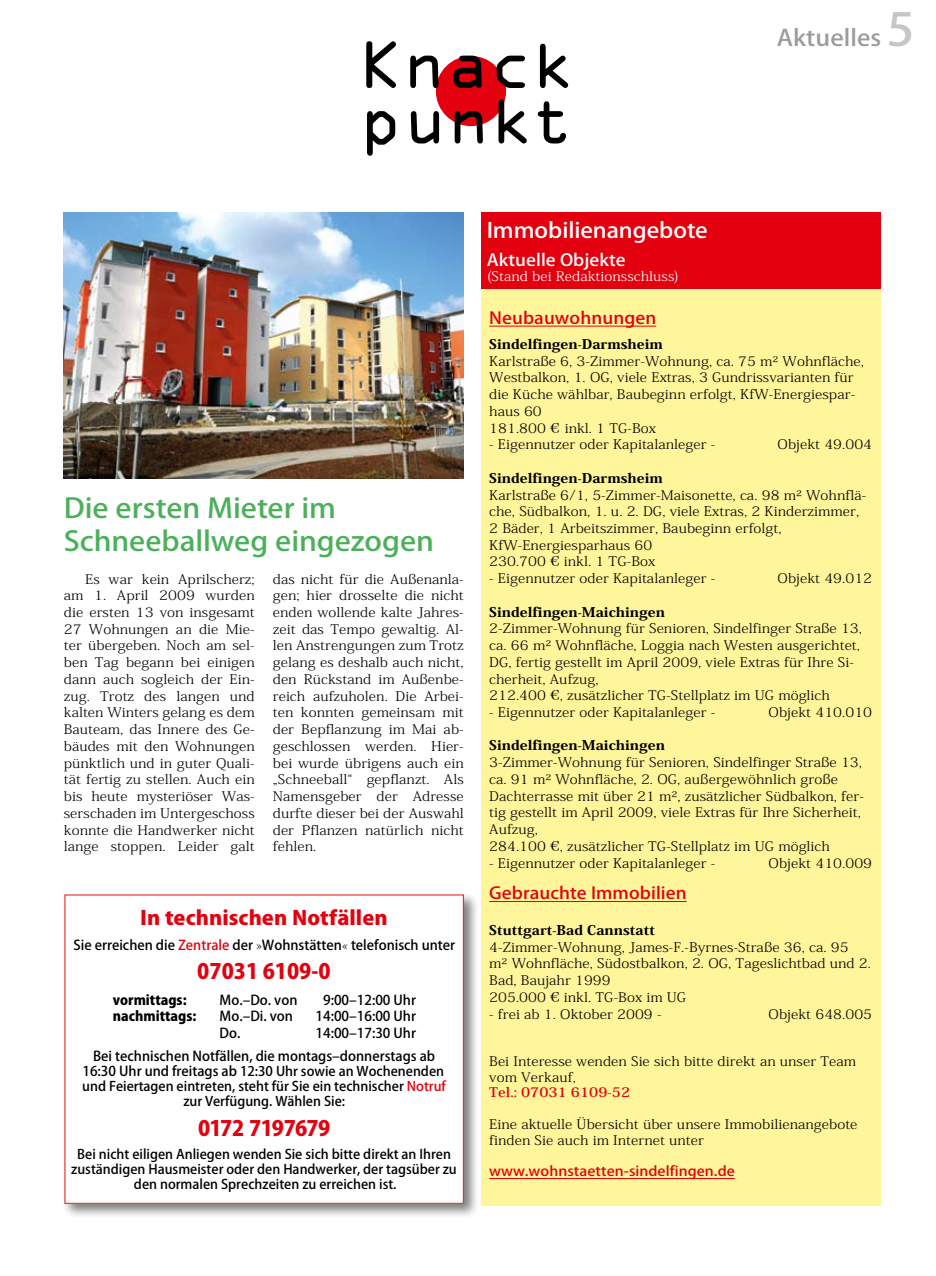
<style>
.page{position:relative;width:936px;height:1276px;background:#fff}
.page>*{position:absolute;margin:0;border:0;box-sizing:border-box;transform-origin:0 0}
.t1{font:60px/55.5px "OCRA Std";color:#000}
.t2{font:500 27px/33px "Koz Go Std";color:#4cb05b;scale:1.1 1}
.t3{font:500 22.5px "Koz Go Std";color:#9c9c9c;scale:1.1 1}
.t4{font:500 21px "Koz Go Std";letter-spacing:-.005em;color:#fff;scale:1.1 1}
.t5{font:800 21px "Koz Go Std";letter-spacing:-.015em;color:#e3000f}
.t6{font:800 21px "Koz Go Std";letter-spacing:-.035em;color:#e3000f}
.t7{font:800 19.5px "Koz Go Std";letter-spacing:.005em;color:#e3000f;scale:1.1 1}
.t8{font:500 16.5px "Koz Go Std";letter-spacing:.005em;color:#e3000f;scale:1.1 1}
.t9{font:500 16.5px "Koz Go Std";letter-spacing:.005em;color:#fff;scale:1.1 1}
.t10{font:500 13.5px/23.5px "Koz Go Pro";color:#000}
.t11{font:500 13.5px "Koz Go Pro";letter-spacing:.005em;color:#e3000f;scale:1.1 1}
.t12{font:800 13.5px "Koz Go Pro";color:#000}
.t13{font:300 13.2px/16.6px "Koz Min Std";letter-spacing:.005em;color:#000;scale:1.1 1}
.t14{font:500 13.2px/15px "Koz Go Pro";color:#000;text-align:center}
.t15{font:800 13.2px "Koz Min Std";letter-spacing:.005em;color:#000;scale:1.1 1}
.t16{font:300 13.2px "Koz Min Std";letter-spacing:.005em;color:#fff;scale:1.1 1}
.t17{font:700 13.2px "Koz Min Std";letter-spacing:.005em;color:#e3000f;scale:1.1 1}
.s1{font-size:45px;color:#c5c6c6}
.s2{color:#e3000f}
.s3{font-family:"Koz Min Std";font-weight:300;font-size:13.2px}
.s4{font-size:13.5px}
.s5{font-family:"Hira Min Pro W3";font-weight:400}
</style>
<div class="page">
<div style="left:61px;top:891px;width:417px;height:327px;background:#000;opacity:.5"></div>
<div style="left:65px;top:895px;width:398px;height:308px;background:#fff"></div>
<div style="left:480px;top:213px;width:400px;height:992px;background:#fff59a"></div>
<div style="left:480px;top:213px;width:400px;height:76px;background:#e3000f"></div>
<hr style="left:489px;top:326px;width:167px;height:1px;background:#e3000f">
<hr style="left:489px;top:901px;width:197px;height:1px;background:#e3000f">
<hr style="left:489px;top:1178px;width:245px;height:1px;background:#e3000f">
<img style="left:64px;top:213px;width:399px;height:265px">
<div style="left:436px;top:56px;width:70px;height:70px;background:#e3000f;border-radius:50%"></div>
<h1 class="t1" style="left:359px;top:43px;width:217px">Knack punkt</h1>
<h3 class="t3" style="left:776px;top:23px;width:127px">Aktuelles <span class="s1">5</span></h3>
<h2 class="t2" style="left:64px;top:493px;width:338px">Die ersten Mieter im<br>Schneeballweg eingezogen</h2>
<p class="t13" style="left:64px;top:570px;width:175px;text-align:justify;text-indent:21px">Es war kein Aprilscherz; am 1. April 2009 wurden die ersten 13 von insgesamt 27 Wohnungen an die Mie&shy;ter übergeben. Noch am sel&shy;ben Tag begann bei einigen dann auch sogleich der Ein&shy;zug. Trotz des langen und kalten Winters gelang es dem Bauteam, das Innere des Ge&shy;bäudes mit den Wohnungen pünktlich und in guter Quali&shy;tät fertig zu stellen. Auch ein bis heute mysteriöser Was&shy;serschaden im Untergeschoss konnte die Handwerker nicht lange stoppen. Leider galt</p>
<p class="t13" style="left:273px;top:570px;width:175px;text-align:justify">das nicht für die Außenanla&shy;gen; hier drosselte die nicht enden wollende kalte Jahres&shy;zeit das Tempo gewaltig. Al&shy;len Anstrengungen zum Trotz gelang es deshalb auch nicht, den Rückstand im Außenbe&shy;reich aufzuholen. Die Arbei&shy;ten konnten gemeinsam mit der Bepflanzung im Mai ab&shy;geschlossen werden. Hier&shy;bei wurde übrigens auch ein „Schneeball“ gepflanzt. Als Namensgeber der Adresse durfte dieser bei der Auswahl der Pflanzen natürlich nicht fehlen.</p>
<h3 class="t7" style="left:140px;top:905px;width:226px">In technischen Notfällen</h3>
<p class="t10" style="left:73px;top:934px;width:383px">Sie erreichen die <span class="s2">Zentrale</span> der <span class="s3">»</span>Wohnstätten<span class="s3">«</span> telefonisch unter</p>
<h3 class="t5" style="left:197px;top:958px;width:135px">07031 6109-0</h3>
<p class="t12" style="left:113px;top:990px;width:75px">vormittags:</p>
<p class="t10" style="left:220px;top:988px;width:79px">Mo.–Do. von</p>
<p class="t10" style="left:323px;top:988px;width:94px">9:00–12:00 Uhr</p>
<p class="t12" style="left:113px;top:1007px;width:85px">nachmittags:</p>
<p class="t10" style="left:220px;top:1005px;width:75px">Mo.–Di. von</p>
<p class="t10" style="left:315px;top:1005px;width:102px">14:00–16:00 Uhr</p>
<p class="t10" style="left:220px;top:1021px;width:22px">Do.</p>
<p class="t10" style="left:93px;top:1021px;width:343px;text-indent:222px">14:00–17:30 Uhr<br>Bei technischen Notfällen, die montags–donnerstags ab</p>
<p class="t14" style="left:82px;top:1064px;width:365px"><span class="s4">16:30 Uhr und freitags ab</span> 12:30 Uhr sowie an Wochenenden und Feiertagen eintreten, steht für Sie ein technischer <span class="s2">Notruf </span>zur Verfügung. Wählen Sie:</p>
<h3 class="t6" style="left:198px;top:1114px;width:134px">0172 7197679</h3>
<p class="t14" style="left:71px;top:1147px;width:387px">Bei nicht eiligen Anliegen wenden Sie sich bitte direkt an Ihren zuständigen Hausmeister oder den Handwerker, der tagsüber zu den normalen Sprechzeiten zu erreichen ist.</p>
<h3 class="t4" style="left:486px;top:217px;width:202px">Immobilienangebote</h3>
<p class="t9" style="left:486px;top:249px;width:128px">Aktuelle Objekte</p>
<p class="t16" style="left:486px;top:268px;width:176px">(Stand bei Redaktionsschluss)</p>
<p class="t8" style="left:489px;top:307px;width:153px">Neubauwohnungen</p>
<p class="t15" style="left:489px;top:335px;width:159px">Sindelfingen-Darmsheim</p>
<p class="t13" style="left:489px;top:353px;width:342px">Karlstraße 6, 3-Zimmer-Wohnung, ca. 75 m² Wohnfläche, Westbalkon, 1. OG, viele Extras, 3 Gundrissvarianten für die Küche wählbar, Baubeginn erfolgt, KfW-Energiespar&shy;haus 60<br>181.800 <span class="s5">€</span> inkl. 1 TG-Box</p>
<p class="t13" style="left:489px;top:436px;width:206px">- Eigennutzer oder Kapitalanleger -</p>
<p class="t13" style="left:777px;top:436px;width:87px">Objekt 49.004</p>
<p class="t15" style="left:489px;top:469px;width:159px">Sindelfingen-Darmsheim</p>
<p class="t13" style="left:489px;top:486px;width:344px">Karlstraße 6/1, 5-Zimmer-Maisonette, ca. 98 m² Wohnflä&shy;che, Südbalkon, 1. u. 2. DG, viele Extras, 2 Kinderzimmer, 2 Bäder, 1 Arbeitszimmer, Baubeginn erfolgt, KfW-Energiesparhaus 60<br>230.700 <span class="s5">€</span> inkl. 1 TG-Box</p>
<p class="t13" style="left:489px;top:570px;width:206px">- Eigennutzer oder Kapitalanleger -</p>
<p class="t13" style="left:777px;top:570px;width:87px">Objekt 49.012</p>
<p class="t15" style="left:489px;top:603px;width:161px">Sindelfingen-Maichingen</p>
<p class="t13" style="left:489px;top:620px;width:340px">2-Zimmer-Wohnung für Senioren, Sindelfinger Straße 13, ca. 66 m² Wohnfläche, Loggia nach Westen ausgerichtet, DG, fertig gestellt im April 2009, viele Extras für Ihre Si&shy;cherheit, Aufzug,<br>212.400 <span class="s5">€</span>, zusätzlicher TG-Stellplatz im UG möglich</p>
<p class="t13" style="left:489px;top:704px;width:206px">- Eigennutzer oder Kapitalanleger -</p>
<p class="t13" style="left:768px;top:704px;width:96px">Objekt 410.010</p>
<p class="t15" style="left:489px;top:737px;width:161px">Sindelfingen-Maichingen</p>
<p class="t13" style="left:489px;top:754px;width:342px">3-Zimmer-Wohnung für Senioren, Sindelfinger Straße 13, ca. 91 m² Wohnfläche, 2. OG, außergewöhnlich große Dachterrasse mit über 21 m², zusätzlicher Südbalkon, fer&shy;tig gestellt im April 2009, viele Extras für Ihre Sicherheit, Aufzug,<br>284.100 <span class="s5">€</span>, zusätzlicher TG-Stellplatz im UG möglich</p>
<p class="t13" style="left:489px;top:854px;width:205px">- Eigennutzer oder Kapitalanleger -</p>
<p class="t13" style="left:768px;top:854px;width:96px">Objekt 410.009</p>
<p class="t8" style="left:489px;top:882px;width:181px">Gebrauchte Immobilien</p>
<p class="t15" style="left:489px;top:921px;width:152px">Stuttgart-Bad Cannstatt</p>
<p class="t13" style="left:489px;top:938px;width:348px">4-Zimmer-Wohnung, James-F.-Byrnes-Straße 36, ca. 95<br>m² Wohnfläche, Südostbalkon, 2. OG, Tageslichtbad und 2.<br>Bad, Baujahr 1999<br>205.000 <span class="s5">€</span> inkl. TG-Box im UG</p>
<p class="t13" style="left:489px;top:1005px;width:156px">- frei ab 1. Oktober 2009 -</p>
<p class="t13" style="left:768px;top:1005px;width:96px">Objekt 648.005</p>
<p class="t13" style="left:489px;top:1053px;width:335px;line-height:15.8px">Bei Interesse wenden Sie sich bitte direkt an unser Team vom Verkauf,</p>
<p class="t17" style="left:489px;top:1084px;width:130px">Tel.: 07031 6109-52</p>
<p class="t13" style="left:489px;top:1116px;width:336px;line-height:15.8px">Eine aktuelle Übersicht über unsere Immobilienangebote finden Sie auch im Internet unter</p>
<p class="t11" style="left:489px;top:1162px;width:225px">www.wohnstaetten-sindelfingen.de</p>
</div>
